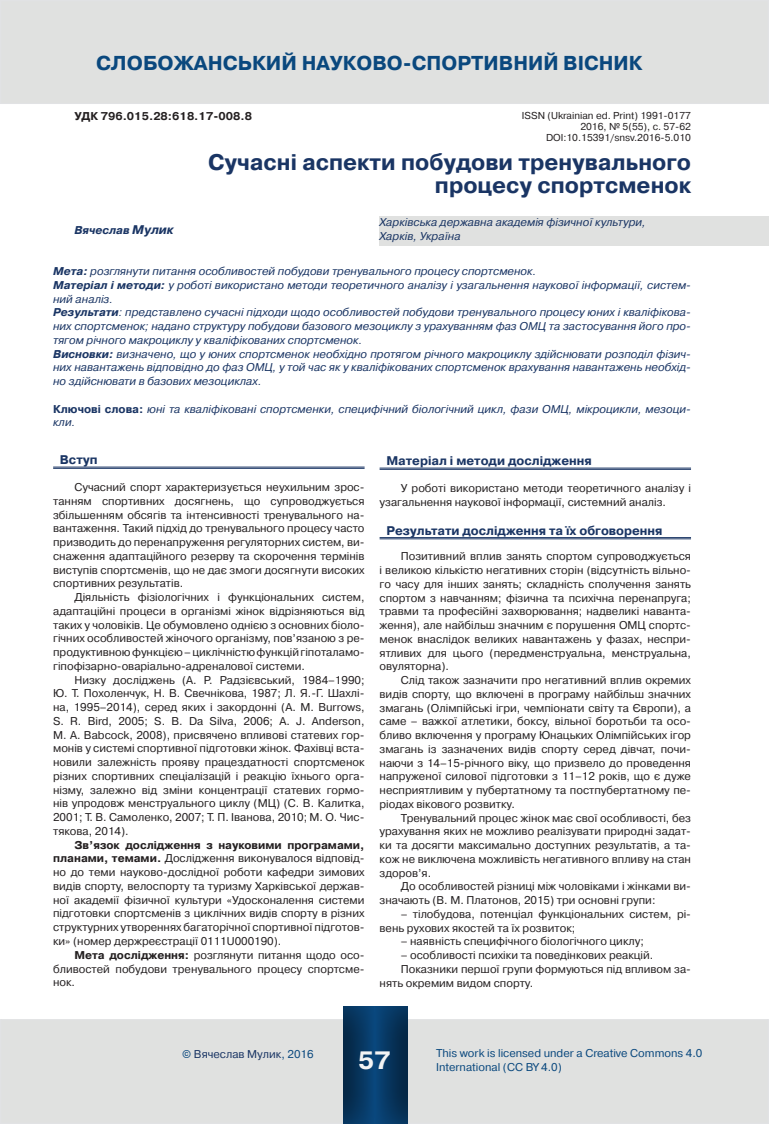
<style>
.page{position:relative;width:769px;height:1124px;background:#fff}
.page>*{position:absolute;margin:0;border:0;box-sizing:border-box;transform-origin:0 0}
.t1{font:700 25px "Pragmatica C";color:#f3f4f4}
.t2{font:700 22.5px/22.5px "Pragmatica C";color:#1a3564;text-align:right}
.t3{font:700 20px "Pragmatica C";color:#0a487e}
.t4{font:700 12.5px "Pragmatica C";color:#1a3564}
.t5{font:11.25px/13.8px "Pragmatica C";color:#231f20;text-align:justify}
.t6{font:italic 11.25px/13.8px "Pragmatica C";color:#1a3564}
.t7{font:11.25px/13.5px "Pragmatica C";color:#0a487e}
.t8{font:700 11.25px "Pragmatica C";color:#231f20}
.t9{font:11.25px "Pragmatica C";color:#1a3564}
.t10{font:italic 700 11.25px "Pragmatica C";color:#1a3564}
.t11{font:10px/11.2px "Pragmatica C";color:#231f20;text-align:right}
.s1{font-size:12.5px}
.s2{font-weight:700}
.s3{font-weight:700;font-style:normal}
.s4{color:#0a487e}
</style>
<div class="page">
<div style="left:1px;top:1019px;width:767px;height:104px;background:#e0e1e0"></div>
<svg style="left:343px;top:1006px;width:65px;height:117px;background:#07365f"></svg>
<div style="left:1px;top:1px;width:767px;height:102px;background:#e0e1e0"></div>
<div style="left:0;top:0;width:769px;height:104px;border:1px solid #e1e2e4"></div>
<div style="left:380px;top:216px;width:389px;height:30px;background:#e0e1e0"></div>
<hr style="left:53px;top:466px;width:312px;height:1px;background:#1a3564">
<hr style="left:53px;top:468px;width:312px;height:1px;background:#1a3564">
<hr style="left:380px;top:467px;width:311px;height:1px;background:#1a3564">
<hr style="left:380px;top:469px;width:311px;height:1px;background:#1a3564">
<hr style="left:380px;top:537px;width:311px;height:1px;background:#1a3564">
<hr style="left:380px;top:538px;width:311px;height:1px;background:#1a3564">
<h3 class="t3" style="left:96px;top:52px;width:548px">СЛОБОЖАНСЬКИЙ НАУКОВО-СПОРТИВНИЙ ВІСНИК</h3>
<p class="t11" style="left:522px;top:110px;width:171px">ISSN (Ukrainian ed. Print) 1991-0177<br>2016, № 5(55), с. 57-62<br>doi :10.15391/snsv.2016-5.010</p>
<p class="t8" style="left:74px;top:110px;width:179px">УДК 796.015.28:618.17-008.8</p>
<h2 class="t2" style="left:208px;top:151px;width:484px">Сучасні аспекти побудови тренувального процесу спортсменок</h2>
<p class="t10" style="left:74px;top:224px;width:101px">Вячеслав <span class="s1">Мулик</span></p>
<p class="t6" style="left:53px;top:264px;width:639px"><span class="s2">Мета:</span> розглянути питання особливостей побудови тренувального процесу спортсменок.<br><span class="s2">Матеріал і методи:</span> у роботі використано методи теоретичного аналізу і узагальнення наукової інформації, систем&shy;ний аналіз.<br><span class="s2">Результати</span>: представлено сучасні підходи щодо особливостей побудови тренувального процесу юних і кваліфікова&shy;них спортсменок; надано структуру побудови базового мезоциклу з урахуванням фаз ОМЦ та застосування його про&shy;тягом річного макроциклу у кваліфікованих спортсменок.<br><span class="s2">Висновки:</span> визначено, що у юних спортсменок необхідно протягом річного макроциклу здійснювати розподіл фізич&shy;них навантажень відповідно до фаз ОМЦ, у той час як у кваліфікованих спортсменок врахування навантажень необхід&shy;но здійснювати в базових мезоциклах.</p>
<p class="t6" style="left:53px;top:402px;width:639px"><span class="s3">Ключові слова:</span> юні та кваліфіковані спортсменки, специфічний біологічний цикл, фази ОМЦ, мікроцикли, мезоци&shy;кли.</p>
<p class="t6" style="left:380px;top:216px;width:268px">Харківська державна академія фізичної культури,<br>Харків, Україна</p>
<p class="t4" style="left:60px;top:452px;width:39px">Вступ</p>
<p class="t5" style="left:53px;top:480px;width:313px;text-indent:21px">Сучасний спорт характеризується неухильним зрос&shy;танням спортивних досягнень, що супроводжується збільшенням обсягів та інтенсивності тренувального на&shy;вантаження. Такий підхід до тренувального процесу часто призводить до перенапруження регуляторних систем, ви&shy;снаження адаптаційного резерву та скорочення термінів виступів спортсменів, що не дає змоги досягнути високих спортивних результатів.</p>
<p class="t5" style="left:53px;top:590px;width:313px;text-indent:21px">Діяльність фізіологічних і функціональних систем, адаптаційні процеси в організмі жінок відрізняються від таких у чоловіків. Це обумовлено однією з основних біоло&shy;гічних особливостей жіночого організму, пов’язаною з ре&shy;продуктивною функцією– циклічністю функцій гіпоталамо&shy;гіпофізарно-оваріально-адреналової системи.</p>
<p class="t5" style="left:53px;top:672px;width:313px;text-indent:21px">Низку досліджень (А. Р. Радзієвський, 1984–1990; Ю. Т. Похоленчук, Н. В. Свечнікова, 1987; Л. Я.-Г. Шахлі&shy;на, 1995–2014), серед яких і закордонні (A. M. Burrows, S. R. Bird, 2005; S. B. Da Silva, 2006; A. J. Anderson, M. A. Babcock, 2008), присвячено впливові статевих гор&shy;монів у системі спортивної підготовки жінок. Фахівці вста&shy;новили залежність прояву працездатності спортсменок різних спортивних спеціалізацій і реакцію їхнього орга&shy;нізму, залежно від зміни концентрації статевих гормо&shy;нів упродовж менструального циклу (МЦ) (C. B. Калитка, 2001; Т. В. Самоленко, 2007; Т. П. Іванова, 2010; М. О. Чис&shy;тякова, 2014).</p>
<p class="t5" style="left:53px;top:837px;width:313px;text-indent:21px"><span class="s2">Зв’язок дослідження з науковими програмами, планами, темами.</span> Дослідження виконувалося відповід&shy;но до теми науково-дослідної роботи кафедри зимових видів спорту, велоспорту та туризму Харківської держав&shy;ної академії фізичної культури «Удосконалення системи підготовки спортсменів з циклічних видів спорту в різних структурних утвореннях багаторічної спортивної підготов&shy;ки» (номер держреєстрації 0111U000190).</p>
<p class="t5" style="left:53px;top:947px;width:313px;text-indent:21px"><span class="s2">Мета дослідження:</span> розглянути питання щодо осо&shy;бливостей побудови тренувального процесу спортсме&shy;нок.</p>
<p class="t4" style="left:386px;top:453px;width:207px">Матеріал і методи дослідження</p>
<p class="t5" style="left:380px;top:481px;width:313px;text-indent:21px">У роботі використано методи теоретичного аналізу і узагальнення наукової інформації, системний аналіз.</p>
<p class="t4" style="left:386px;top:523px;width:278px">Результати дослідження та їх обговорення</p>
<p class="t5" style="left:380px;top:549px;width:313px;text-indent:21px">Позитивний вплив занять спортом супроводжується і великою кількістю негативних сторін (відсутність вільно&shy;го часу для інших занять; складність сполучення занять спортом з навчанням; фізична та психічна перенапруга; травми та професійні захворювання; надвеликі наванта&shy;ження), але найбільш значним є порушення ОМЦ спортс&shy;менок внаслідок великих навантажень у фазах, неспри&shy;ятливих для цього (передменструальна, менструальна, овуляторна).</p>
<p class="t5" style="left:380px;top:673px;width:313px;text-indent:21px">Слід також зазначити про негативний вплив окремих видів спорту, що включені в програму найбільш значних змагань (Олімпійські ігри, чемпіонати світу та Європи), а саме – важкої атлетики, боксу, вільної боротьби та осо&shy;бливо включення у програму Юнацьких Олімпійських ігор змагань із зазначених видів спорту серед дівчат, почи&shy;наючи з 14–15-річного віку, що призвело до проведення напруженої силової підготовки з 11–12 років, що є дуже несприятливим у пубертатному та постпубертатному пе&shy;ріодах вікового розвитку.</p>
<p class="t5" style="left:380px;top:810px;width:313px;text-indent:21px">Тренувальний процес жінок має свої особливості, без урахування яких не можливо реалізувати природні задат&shy;ки та досягти максимально доступних результатів, а та&shy;кож не виключена можливість негативного впливу на стан здоров’я.</p>
<p class="t5" style="left:380px;top:879px;width:313px;text-indent:21px">До особливостей різниці між чоловіками і жінками ви&shy;значають (В. М. Платонов, 2015) три основні групи:</p>
<p class="t5" style="left:380px;top:907px;width:313px;text-indent:21px">– тілобудова, потенціал функціональних систем, рі&shy;вень рухових якостей та їх розвиток;</p>
<p class="t5" style="left:401px;top:934px;width:245px">– наявність специфічного біологічного циклу;</p>
<p class="t5" style="left:401px;top:948px;width:254px">– особливості психіки та поведінкових реакцій.</p>
<p class="t5" style="left:401px;top:962px;width:292px">Показники першої групи формуються під впливом за-</p>
<p class="t5" style="left:380px;top:975px;width:155px">нять окремим видом спорту.</p>
<p class="t9" style="left:182px;top:1047px;width:133px"><span class="s4">©</span> Вячеслав Мулик<span class="s4">, 2016</span></p>
<h1 class="t1" style="left:358px;top:1046px;width:34px">57</h1>
<p class="t7" style="left:436px;top:1046px;width:268px">This work is licensed under a Creative Commons 4.0<br>International (CC BY 4.0)</p>
</div>
